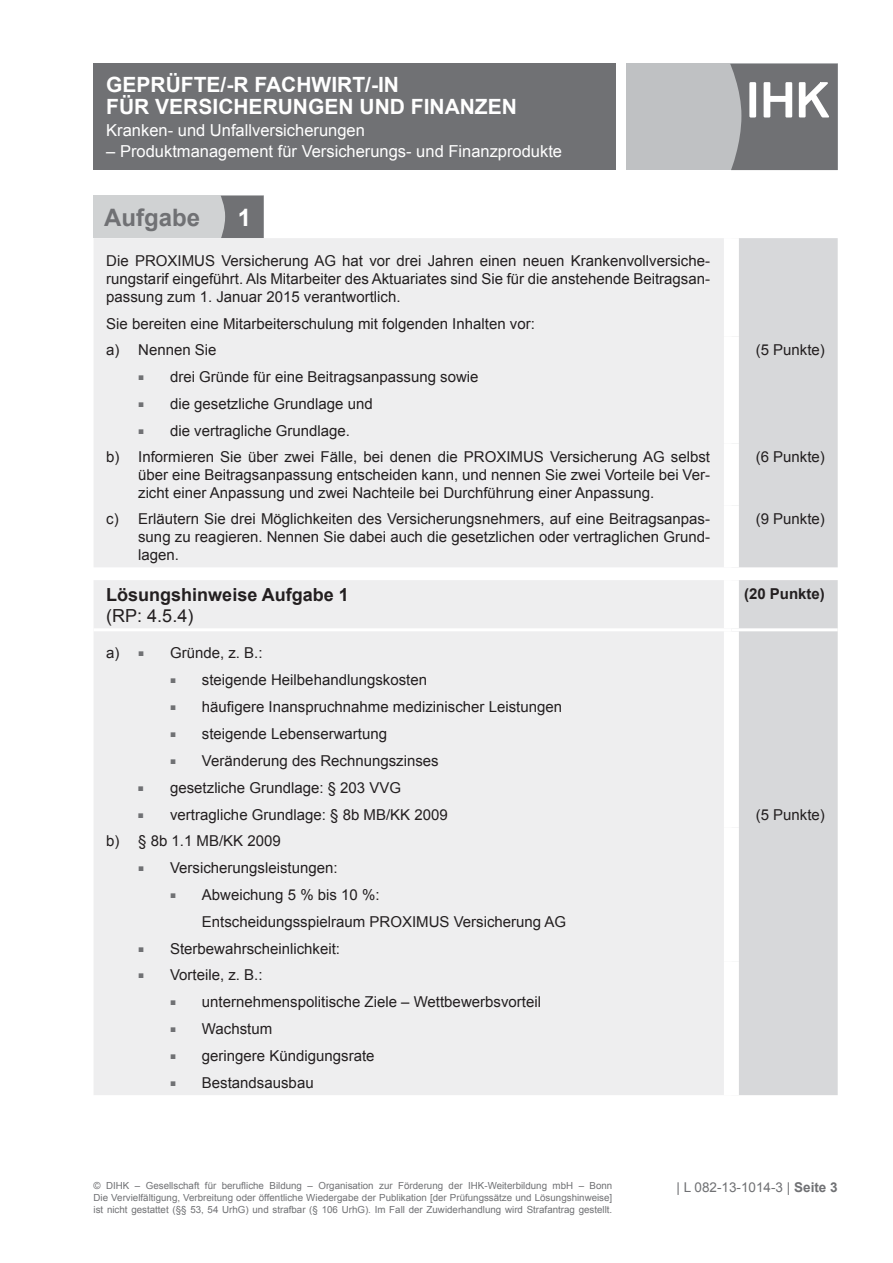
<style>
.page{position:relative;width:893px;height:1263px;background:#fff}
.page>*{position:absolute;margin:0;border:0;box-sizing:border-box;transform-origin:0 0}
.t1{font:700 24px "Arial";color:#707174}
.t2{font:700 24px "Arial";color:#fff}
.t3{font:700 21px/21.9px "Arial";color:#fff}
.t4{font:700 18px "Arial";color:#231f20}
.t5{font:18px "Arial";color:#231f20}
.t6{font:16.5px "Arial";color:#fff}
.t7{font:15px/18px "Arial";color:#231f20;text-align:justify}
.t8{font:700 15px "Arial";color:#231f20}
.t9{font:13.5px "Arial";color:#707174}
.t10{font:9.75px/11.7px "Arial";color:#707174}
.s1{font-size:10.05px;color:#707174}
.s2{font-weight:700}
</style>
<div class="page">
<div style="left:94px;top:64px;width:522px;height:106px;background:#707174"></div>
<div style="left:626px;top:64px;width:212px;height:106px;background:#bfc1c3"></div>
<svg style="left:730px;top:64px;width:108px;height:106px;background:#86878a"></svg>
<div style="left:94px;top:196px;width:170px;height:42px;background:#d0d2d3"></div>
<svg style="left:221px;top:196px;width:43px;height:42px;background:#76777a"></svg>
<div style="left:94px;top:238px;width:630px;height:329px;background:#eeeeef"></div>
<div style="left:739px;top:238px;width:99px;height:329px;background:#d7d8da"></div>
<div style="left:94px;top:580px;width:630px;height:515px;background:#eeeeef"></div>
<div style="left:739px;top:580px;width:99px;height:515px;background:#d7d8da"></div>
<hr style="left:94px;top:628px;width:637px;height:3px;background:#fff">
<hr style="left:731px;top:628px;width:107px;height:3px;background:#fff">
<h2 class="t3" style="left:106px;top:74px;width:204px">GEPRÜFTE/-R FACHWI</h2>
<h2 class="t3" style="left:106px;top:74px;width:412px;text-indent:231px">RT/-IN<br>FÜR VERSICHERUNGEN UND FINANZEN</h2>
<p class="t6" style="left:106px;top:119px;width:260px">Kranken- und Unfallversicherungen</p>
<p class="t6" style="left:106px;top:141px;width:457px">– Produktmanagement für Versicherungs- und Finanzprodukte</p>
<h1 class="t1" style="left:104px;top:201px;width:97px">AUFGABE</h1>
<h1 class="t2" style="left:238px;top:201px;width:15px">1</h1>
<p class="t7" style="left:106px;top:252px;width:605px">Die PROXIMUS Versicherung AG hat vor drei Jahren einen neuen Krankenvollversiche&shy;rungstarif eingeführt. Als Mitarbeiter des Aktuariates sind Sie für die anstehende Beitragsan&shy;passung zum 1. Januar 2015 verantwortlich.</p>
<p class="t7" style="left:106px;top:311px;width:430px;line-height:26px">Sie bereiten eine Mitarbeiterschulung mit folgenden Inhalten vor: a) Nennen Sie</p>
<p class="t7" style="left:138px;top:368px;width:342px"><span class="s1">■</span> drei Gründe für eine Beitragsanpassung sowie</p>
<p class="t7" style="left:138px;top:395px;width:236px"><span class="s1">■</span> die gesetzliche Grundlage und</p>
<p class="t7" style="left:138px;top:422px;width:213px"><span class="s1">■</span> die vertragliche Grundlage.</p>
<p class="t7" style="left:756px;top:341px;width:71px">(5 Punkte)</p>
<p class="t7" style="left:138px;top:448px;width:573px;text-indent:-32px">b) Informieren Sie über zwei Fälle, bei denen die PROXIMUS Versicherung AG selbst über eine Beitragsanpassung entscheiden kann, und nennen Sie zwei Vorteile bei Ver&shy;zicht einer Anpassung und zwei Nachteile bei Durchführung einer Anpassung.</p>
<p class="t7" style="left:756px;top:448px;width:71px">(6 Punkte)</p>
<p class="t7" style="left:138px;top:510px;width:573px;text-indent:-32px">c) Erläutern Sie drei Möglichkeiten des Versicherungsnehmers, auf eine Beitragsanpas&shy;sung zu reagieren. Nennen Sie dabei auch die gesetzlichen oder vertraglichen Grund&shy;lagen.</p>
<p class="t7" style="left:756px;top:510px;width:71px">(9 Punkte)</p>
<p class="t4" style="left:106px;top:582px;width:244px">LÖSUNGSHINWEISE AUFGABE 1</p>
<p class="t5" style="left:106px;top:604px;width:89px">(RP: 4.5.4)</p>
<p class="t8" style="left:744px;top:583px;width:82px">(20 PUNKTE)</p>
<p class="t7" style="left:106px;top:644px;width:39px">a) <span class="s1">■</span></p>
<p class="t7" style="left:170px;top:644px;width:94px">Gründe, z. B.:</p>
<p class="t7" style="left:170px;top:671px;width:258px"><span class="s1">■</span> steigende Heilbehandlungskosten</p>
<p class="t7" style="left:170px;top:698px;width:394px"><span class="s1">■</span> häufigere Inanspruchnahme medizinischer Leistungen</p>
<p class="t7" style="left:170px;top:725px;width:218px"><span class="s1">■</span> steigende Lebenserwartung</p>
<p class="t7" style="left:170px;top:752px;width:270px"><span class="s1">■</span> Veränderung des Rechnungszinses</p>
<p class="t7" style="left:138px;top:779px;width:265px"><span class="s1">■</span> gesetzliche Grundlage: § 203 VVG</p>
<p class="t7" style="left:138px;top:806px;width:311px"><span class="s1">■</span> vertragliche Grundlage: § 8b MB/KK 2009</p>
<p class="t7" style="left:756px;top:806px;width:71px">(5 Punkte)</p>
<p class="t7" style="left:106px;top:832px;width:176px">b) § 8b 1.1 MB/KK 2009</p>
<p class="t7" style="left:138px;top:859px;width:201px"><span class="s1">■</span> Versicherungsleistungen:</p>
<p class="t7" style="left:202px;top:881px;width:366px;line-height:27px;text-indent:-32px"><span class="s1">■</span> Abweichung 5 % bis 10 %:<br>Entscheidungsspielraum PROXIMUS Versicherung AG</p>
<p class="t7" style="left:138px;top:940px;width:203px"><span class="s1">■</span> Sterbewahrscheinlichkeit:</p>
<p class="t7" style="left:138px;top:965px;width:126px"><span class="s1">■</span> Vorteile, z. B.:</p>
<p class="t7" style="left:170px;top:992px;width:372px"><span class="s1">■</span> unternehmenspolitische Ziele – Wettbewerbsvorteil</p>
<p class="t7" style="left:170px;top:1019px;width:104px"><span class="s1">■</span> Wachstum</p>
<p class="t7" style="left:170px;top:1046px;width:206px"><span class="s1">■</span> geringere Kündigungsrate</p>
<p class="t7" style="left:170px;top:1073px;width:145px"><span class="s1">■</span> Bestandsausbau</p>
<p class="t10" style="left:94px;top:1180px;width:520px">© DIHK – Gesellschaft für berufliche Bildung – Organisation zur Förderung der IHK-Weiterbildung mbH – Bonn</p>
<p class="t9" style="left:677px;top:1178px;width:163px">| L 082-13-1014-3 | <span class="s2">SEITE 3</span></p>
<p class="t10" style="left:94px;top:1192px;width:520px">Die Vervielfältigung, Verbreitung oder öffentliche Wiedergabe der Publikation [der Prüfungssätze und Lösungshinweise] ist nicht gestattet (§§ 53, 54 UrhG) und strafbar (§ 106 UrhG). Im Fall der Zuwiderhandlung wird Strafantrag gestellt.</p>
</div>
